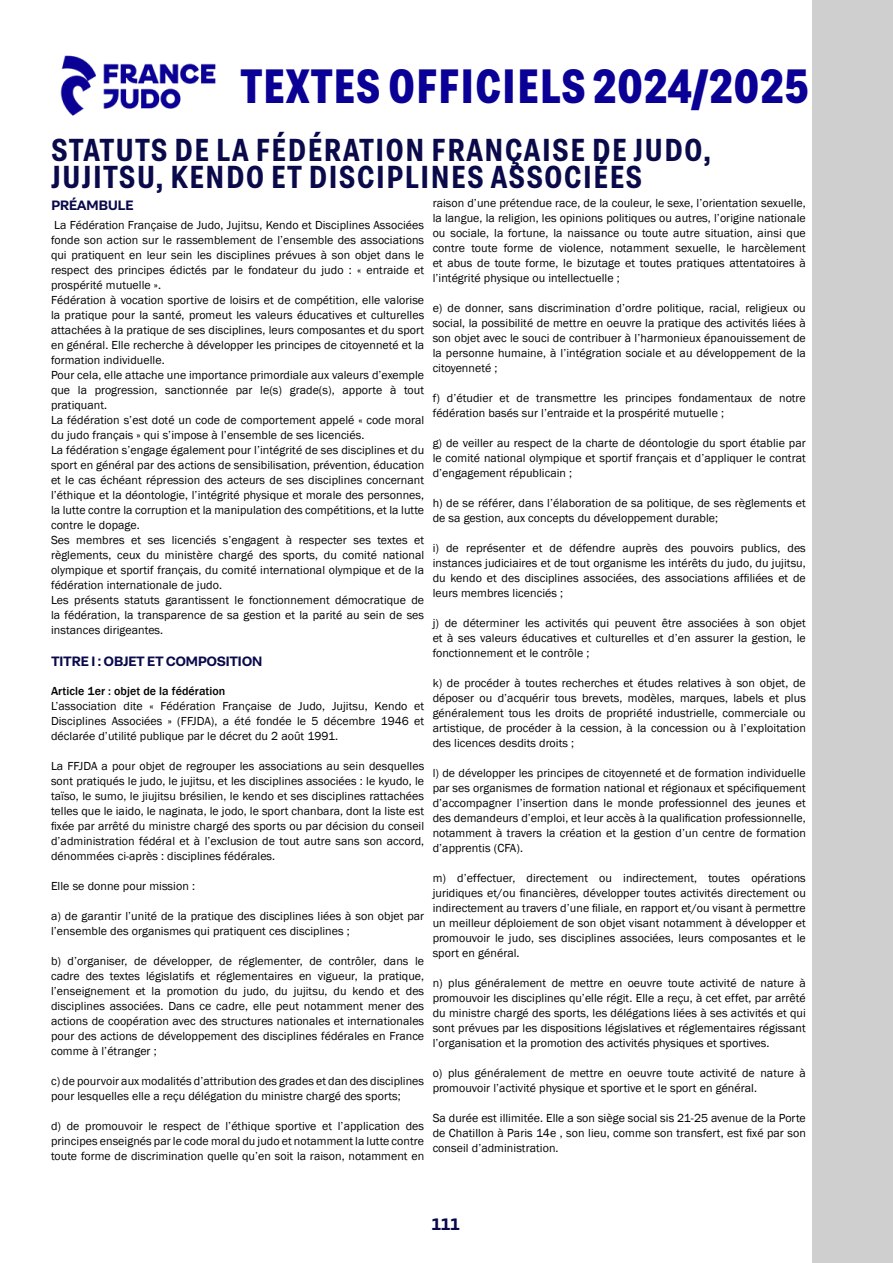
<style>
.page{position:relative;width:893px;height:1263px;background:#fff}
.page>*{position:absolute;margin:0;border:0;box-sizing:border-box;transform-origin:0 0}
.t1{font:700 48px "Grtsk Zetta";letter-spacing:.01em;color:#0a0096}
.t2{font:600 31.65px/27px "Grtsk Zetta";letter-spacing:.03em;color:#0a0a4b;scale:1.04 1}
.t3{font:600 16.5px "Grtsk Peta";color:#0a0a4b}
.t4{font:600 13.5px "Grtsk Peta";letter-spacing:-.04em;color:#0a0a4b}
.t5{font:12px/15px "Franklin Gothic";letter-spacing:.005em;color:#000;text-align:justify}
.t6{font:500 12px "Franklin Gothic";letter-spacing:.005em;color:#000}
</style>
<div class="page">
<img style="left:60px;top:55px;width:156px;height:61px">
<div style="left:812px;top:0;width:81px;height:1263px;background:#cfcfcf"></div>
<h1 class="t1" style="left:240px;top:56px;width:570px">TEXTES OFFICIELS 2024/2025</h1>
<h2 class="t2" style="left:51px;top:135px;width:636px">STATUTS DE LA FÉDÉRATION FRANÇAISE DE JUDO,<br>JUJITSU, KENDO ET DISCIPLINES ASSOCIÉES</h2>
<p class="t4" style="left:51px;top:197px;width:84px">PRÉAMBULE</p>
<p class="t5" style="left:51px;top:218px;width:375px;text-align:left">La Fédération Française de Judo, Jujitsu, Kendo et Disciplines Associées fonde son action sur le rassemblement de l’ensemble des associations qui pratiquent en leur sein les disciplines prévues à son objet dans le respect des principes édictés par le fondateur du judo : « entraide et prospérité mutuelle ».<br>Fédération à vocation sportive de loisirs et de compétition, elle valorise la pratique pour la santé, promeut les valeurs éducatives et culturelles attachées à la pratique de ses disciplines, leurs composantes et du sport en général. Elle recherche à développer les principes de citoyenneté et la formation individuelle.<br>Pour cela, elle attache une importance primordiale aux valeurs d’exemple que la progression, sanctionnée par le(s) grade(s), apporte à tout pratiquant.<br>La fédération s’est doté un code de comportement appelé « code moral du judo français » qui s’impose à l’ensemble de ses licenciés.<br>La fédération s’engage également pour l’intégrité de ses disciplines et du sport en général par des actions de sensibilisation, prévention, éducation et le cas échéant répression des acteurs de ses disciplines concernant l’éthique et la déontologie, l’intégrité physique et morale des personnes, la lutte contre la corruption et la manipulation des compétitions, et la lutte contre le dopage.<br>Ses membres et ses licenciés s’engagent à respecter ses textes et règlements, ceux du ministère chargé des sports, du comité national olympique et sportif français, du comité international olympique et de la fédération internationale de judo.<br>Les présents statuts garantissent le fonctionnement démocratique de la fédération, la transparence de sa gestion et la parité au sein de ses instances dirigeantes.</p>
<p class="t4" style="left:51px;top:652px;width:213px">TITRE I : OBJET ET COMPOSITION</p>
<p class="t6" style="left:51px;top:683px;width:176px">Article 1er : objet de la fédération</p>
<p class="t5" style="left:51px;top:699px;width:375px">L’association dite « Fédération Française de Judo, Jujitsu, Kendo et Disciplines Associées » (FFJDA), a été fondée le 5 décembre 1946 et déclarée d’utilité publique par le décret du 2 août 1991.</p>
<p class="t5" style="left:51px;top:759px;width:375px">La FFJDA a pour objet de regrouper les associations au sein desquelles sont pratiqués le judo, le jujitsu, et les disciplines associées : le kyudo, le taïso, le sumo, le jiujitsu brésilien, le kendo et ses disciplines rattachées telles que le iaido, le naginata, le jodo, le sport chanbara, dont la liste est fixée par arrêté du ministre chargé des sports ou par décision du conseil d’administration fédéral et à l’exclusion de tout autre sans son accord, dénommées ci-après : disciplines fédérales.</p>
<p class="t5" style="left:51px;top:879px;width:145px">Elle se donne pour mission :</p>
<p class="t5" style="left:51px;top:909px;width:375px">a) de garantir l’unité de la pratique des disciplines liées à son objet par l’ensemble des organismes qui pratiquent ces disciplines ;</p>
<p class="t5" style="left:51px;top:954px;width:375px">b) d’organiser, de développer, de réglementer, de contrôler, dans le cadre des textes législatifs et réglementaires en vigueur, la pratique, l’enseignement et la promotion du judo, du jujitsu, du kendo et des disciplines associées. Dans ce cadre, elle peut notamment mener des actions de coopération avec des structures nationales et internationales pour des actions de développement des disciplines fédérales en France comme à l’étranger ;</p>
<p class="t5" style="left:51px;top:1074px;width:375px">c) de pourvoir aux modalités d’attribution des grades et dan des disciplines pour lesquelles elle a reçu délégation du ministre chargé des sports;</p>
<p class="t5" style="left:51px;top:1119px;width:375px">d) de promouvoir le respect de l’éthique sportive et l’application des principes enseignés par le code moral du judo et notamment la lutte contre toute forme de discrimination quelle qu’en soit la raison, notamment en</p>
<p class="t5" style="left:433px;top:196px;width:375px">raison d’une prétendue race, de la couleur, le sexe, l’orientation sexuelle, la langue, la religion, les opinions politiques ou autres, l’origine nationale ou sociale, la fortune, la naissance ou toute autre situation, ainsi que contre toute forme de violence, notamment sexuelle, le harcèlement et abus de toute forme, le bizutage et toutes pratiques attentatoires à l’intégrité physique ou intellectuelle ;</p>
<p class="t5" style="left:433px;top:301px;width:375px">e) de donner, sans discrimination d’ordre politique, racial, religieux ou social, la possibilité de mettre en oeuvre la pratique des activités liées à son objet avec le souci de contribuer à l’harmonieux épanouissement de la personne humaine, à l’intégration sociale et au développement de la citoyenneté ;</p>
<p class="t5" style="left:433px;top:391px;width:375px">f) d’étudier et de transmettre les principes fondamentaux de notre fédération basés sur l’entraide et la prospérité mutuelle ;</p>
<p class="t5" style="left:433px;top:436px;width:375px">g) de veiller au respect de la charte de déontologie du sport établie par le comité national olympique et sportif français et d’appliquer le contrat d’engagement républicain ;</p>
<p class="t5" style="left:433px;top:496px;width:375px">h) de se référer, dans l’élaboration de sa politique, de ses règlements et de sa gestion, aux concepts du développement durable;</p>
<p class="t5" style="left:433px;top:541px;width:375px">i) de représenter et de défendre auprès des pouvoirs publics, des instances judiciaires et de tout organisme les intérêts du judo, du jujitsu, du kendo et des disciplines associées, des associations affiliées et de leurs membres licenciés ;</p>
<p class="t5" style="left:433px;top:616px;width:375px">j) de déterminer les activités qui peuvent être associées à son objet et à ses valeurs éducatives et culturelles et d’en assurer la gestion, le fonctionnement et le contrôle ;</p>
<p class="t5" style="left:433px;top:676px;width:375px">k) de procéder à toutes recherches et études relatives à son objet, de déposer ou d’acquérir tous brevets, modèles, marques, labels et plus généralement tous les droits de propriété industrielle, commerciale ou artistique, de procéder à la cession, à la concession ou à l’exploitation des licences desdits droits ;</p>
<p class="t5" style="left:433px;top:766px;width:375px">l) de développer les principes de citoyenneté et de formation individuelle par ses organismes de formation national et régionaux et spécifiquement d’accompagner l’insertion dans le monde professionnel des jeunes et des demandeurs d’emploi, et leur accès à la qualification professionnelle, notamment à travers la création et la gestion d’un centre de formation d’apprentis (CFA).</p>
<p class="t5" style="left:433px;top:871px;width:375px">m) d’effectuer, directement ou indirectement, toutes opérations juridiques et/ou financières, développer toutes activités directement ou indirectement au travers d’une filiale, en rapport et/ou visant à permettre un meilleur déploiement de son objet visant notamment à développer et promouvoir le judo, ses disciplines associées, leurs composantes et le sport en général.</p>
<p class="t5" style="left:433px;top:976px;width:375px">n) plus généralement de mettre en oeuvre toute activité de nature à promouvoir les disciplines qu’elle régit. Elle a reçu, à cet effet, par arrêté du ministre chargé des sports, les délégations liées à ses activités et qui sont prévues par les dispositions législatives et réglementaires régissant l’organisation et la promotion des activités physiques et sportives.</p>
<p class="t5" style="left:433px;top:1066px;width:375px">o) plus généralement de mettre en oeuvre toute activité de nature à promouvoir l’activité physique et sportive et le sport en général.</p>
<p class="t5" style="left:433px;top:1111px;width:375px">Sa durée est illimitée. Elle a son siège social sis 21-25 avenue de la Porte de Chatillon à Paris 14e , son lieu, comme son transfert, est fixé par son conseil d’administration.</p>
<h3 class="t3" style="left:432px;top:1214px;width:30px">111</h3>
</div>
